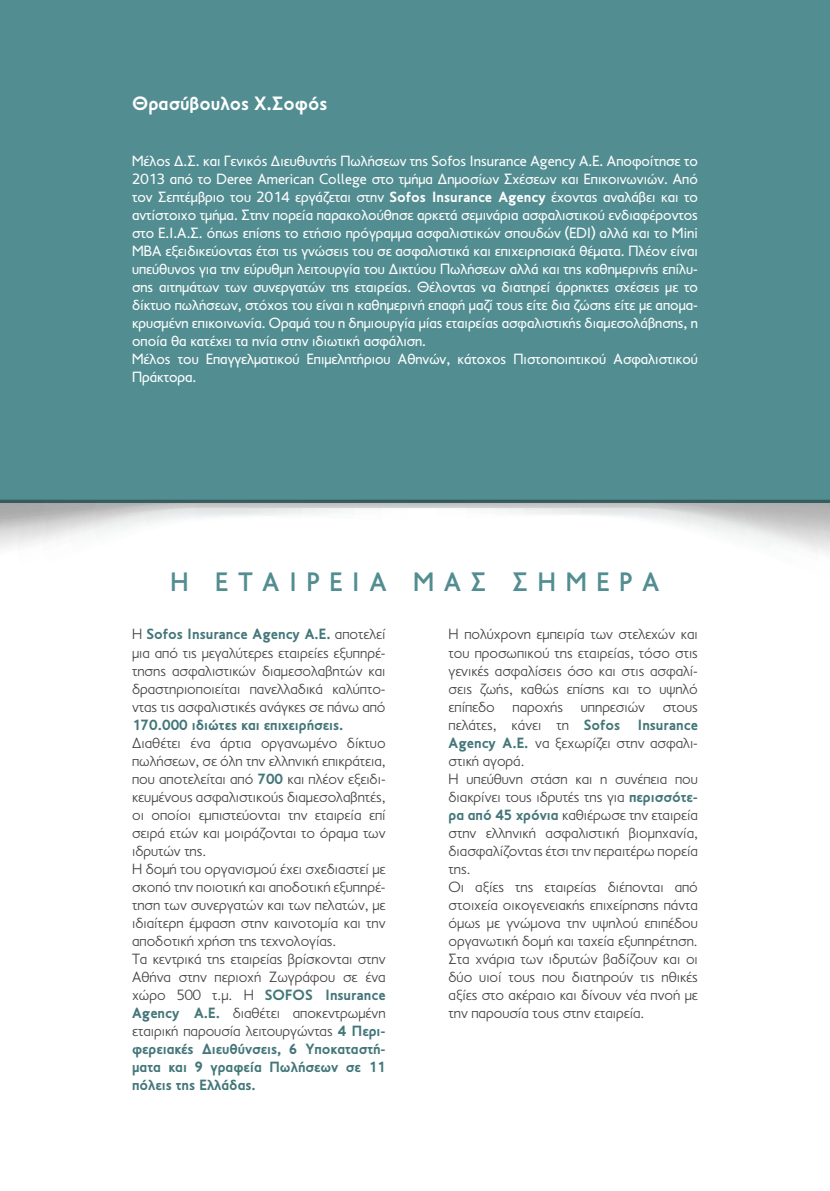
<style>
.page{position:relative;width:830px;height:1191px;background:#fff}
.page>*{position:absolute;margin:0;border:0;box-sizing:border-box;transform-origin:0 0}
.t1{font:500 27px "PF Transport";letter-spacing:.35em;color:#528d91}
.t2{font:700 19.5px "PF Transport";color:#fff}
.t3{font:300 15px/18px "PF Transport";color:#414142}
.t4{font:15px/18px "PF Transport";color:#fff}
.t5{font:700 15px "PF Transport";color:#437679}
.s1{font-weight:700}
.s2{font-weight:700;color:#437679}
</style>
<div class="page">
<div style="left:0;top:0;width:829px;height:503px;background:#528d91"></div>
<svg style="left:0;top:500px;width:829px;height:53px"></svg>
<h2 class="t2" style="left:132px;top:92px;width:197px">Θρασύβουλος X.Σοφός</h2>
<p class="t4" style="left:132px;top:151px;width:567px">Μέλος ∆.Σ. και Γενικός ∆ιευθυντής Πωλήσεων της Sofos Insurance Agency A.E. Αποφοίτησε το 2013 από το Deree American College στο τµήµα ∆ηµοσίων Σχέσεων και Επικοινωνιών. Από τον Σεπτέµβριο του 2014 εργάζεται στην <span class="s1">Sofos Insurance Agency</span> έχοντας αναλάβει και το αντίστοιχο τµήµα. Στην πορεία παρακολούθησε αρκετά σεµινάρια ασφαλιστικού ενδιαφέροντος στο Ε.Ι.Α.Σ. όπως επίσης το ετήσιο πρόγραµµα ασφαλιστικών σπουδών (EDI) αλλά και το Mini MBA εξειδικεύοντας έτσι τις γνώσεις του σε ασφαλιστικά και επιχειρησιακά θέµατα. Πλέον είναι υπεύθυνος για την εύρυθµη λειτουργία του ∆ικτύου Πωλήσεων αλλά και της καθηµερινής επίλυ&shy;σης αιτηµάτων των συνεργατών της εταιρείας. Θέλοντας να διατηρεί άρρηκτες σχέσεις µε το δίκτυο πωλήσεων, στόχος του είναι η καθηµερινή επαφή µαζί τους είτε δια ζώσης είτε µε αποµα&shy;κρυσµένη επικοινωνία. Οραµά του η δηµιουργία µίας εταιρείας ασφαλιστικής διαµεσολάβησης, η οποία θα κατέχει τα ηνία στην ιδιωτική ασφάλιση.<br>Μέλος του Επαγγελµατικού Επιµελητήριου Αθηνών, κάτοχος Πιστοποιητικού Ασφαλιστικού Πράκτορα.</p>
<h1 class="t1" style="left:170px;top:566px;width:490px">Η ΕΤΑΙΡΕΙΑ ΜΑΣ ΣΗΜΕΡΑ</h1>
<p class="t3" style="left:132px;top:625px;width:255px;text-align:justify">Η <span class="s2">Sofos Insurance Agency Α.Ε.</span> αποτελεί µια από τις µεγαλύτερες εταιρείες εξυπηρέ&shy;τησης ασφαλιστικών διαµεσολαβητών και δραστηριοποιείται πανελλαδικά καλύπτο&shy;ντας τις ασφαλιστικές ανάγκες σε πάνω από</p>
<p class="t5" style="left:132px;top:715px;width:213px">170.000 ιδιώτες και επιχειρήσεις.</p>
<p class="t3" style="left:132px;top:733px;width:255px">∆ιαθέτει ένα άρτια οργανωµένο δίκτυο πωλήσεων, σε όλη την ελληνική επικράτεια, που αποτελείται από <span class="s2">700</span> και πλέον εξειδι&shy;κευµένους ασφαλιστικούς διαµεσολαβητές, οι οποίοι εµπιστεύονται την εταιρεία επί σειρά ετών και µοιράζονται το όραµα των ιδρυτών της.<br>Η δοµή του οργανισµού έχει σχεδιαστεί µε σκοπό την ποιοτική και αποδοτική εξυπηρέ&shy;τηση των συνεργατών και των πελατών, µε ιδιαίτερη έµφαση στην καινοτοµία και την αποδοτική χρήση της τεχνολογίας.<br>Τα κεντρικά της εταιρείας βρίσκονται στην Αθήνα στην περιοχή Ζωγράφου σε ένα χώρο 500 τ.µ. Η <span class="s2">SOFOS Insurance Agency A.E.</span> διαθέτει αποκεντρωµένη εταιρική παρουσία λειτουργώντας <span class="s2">4 Περι&shy;φερειακές ∆ιευθύνσεις, 6 Υποκαταστή&shy;µατα και 9 γραφεία Πωλήσεων σε 11 πόλεις της Ελλάδας.</span></p>
<p class="t3" style="left:448px;top:625px;width:251px">Η πολύχρονη εµπειρία των στελεχών και του προσωπικού της εταιρείας, τόσο στις γενικές ασφαλίσεις όσο και στις ασφαλί&shy;σεις ζωής, καθώς επίσης και το υψηλό επίπεδο παροχής υπηρεσιών στους πελάτες, κάνει τη <span class="s2">Sofos Insurance Agency Α.Ε.</span> να ξεχωρίζει στην ασφαλι&shy;στική αγορά.<br>Η υπεύθυνη στάση και η συνέπεια που διακρίνει τους ιδρυτές της για <span class="s2">περισσότε&shy;ρα από 45 χρόνια</span> καθιέρωσε την εταιρεία στην ελληνική ασφαλιστική βιοµηχανία, διασφαλίζοντας έτσι την περαιτέρω πορεία της.<br>Οι αξίες της εταιρείας διέπονται από στοιχεία οικογενειακής επιχείρησης πάντα όµως µε γνώµονα την υψηλού επιπέδου οργανωτική δοµή και ταχεία εξυπηρέτηση.<br>Στα χνάρια των ιδρυτών βαδίζουν και οι δύο υιοί τους που διατηρούν τις ηθικές αξίες στο ακέραιο και δίνουν νέα πνοή µε την παρουσία τους στην εταιρεία.</p>
</div>
